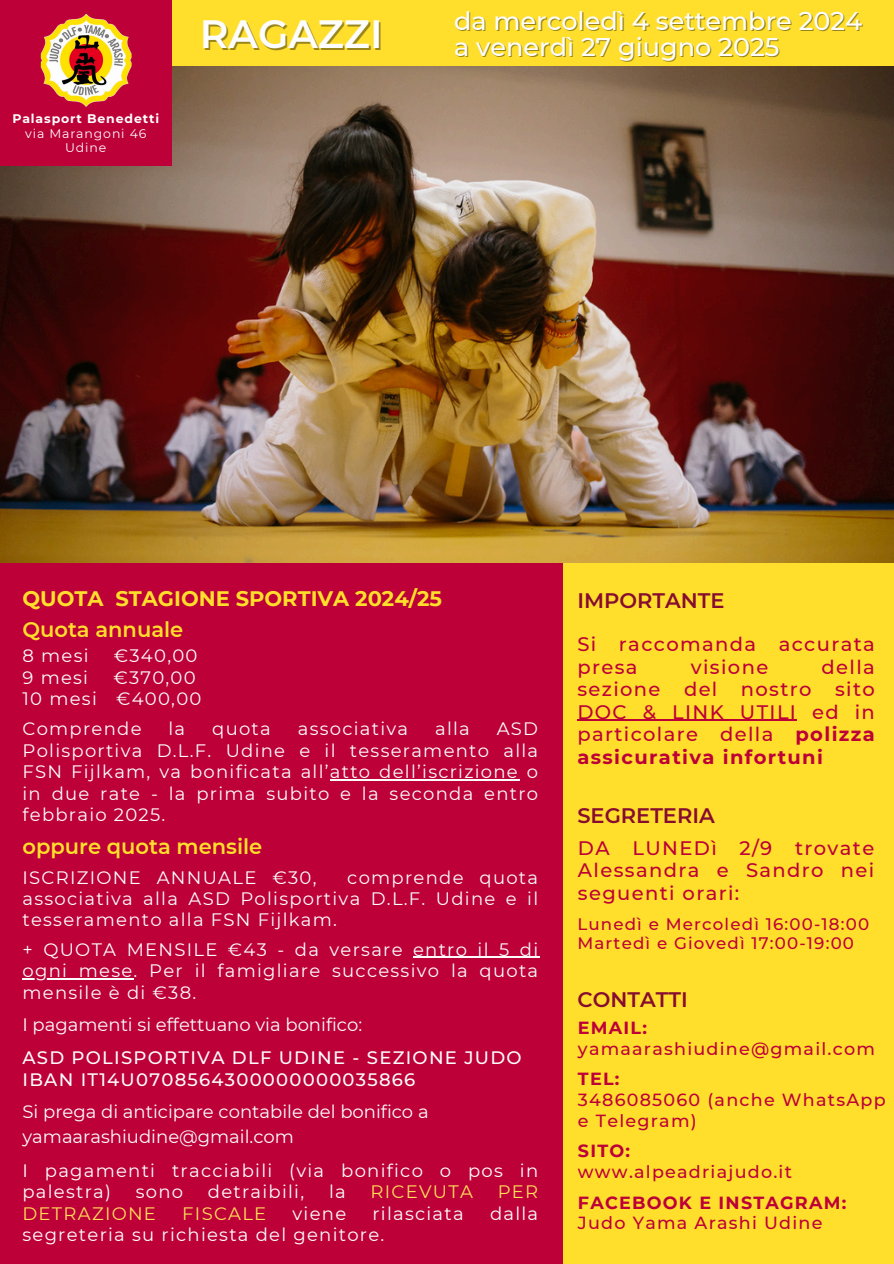
<style>
.page{position:relative;width:894px;height:1264px;background:#fff}
.page>*{position:absolute;margin:0;border:0;box-sizing:border-box;transform-origin:0 0}
.t1{font:600 39.3px "Montserrat";color:#fdfdfd}
.t2{font:500 25.5px "Montserrat";color:#fdfdfd}
.t3{font:600 21px "Montserrat";color:#ffdf2b}
.t4{font:700 21px "Montserrat";color:#ffdf2b}
.t5{font:600 21px "Montserrat";color:#860c30}
.t6{font:500 19.5px/22.5px "Montserrat";letter-spacing:.07em;color:#bd0038;text-align:justify}
.t7{font:18px/21.3px "Montserrat";letter-spacing:.07em;color:#fdfdfd;text-align:justify}
.t8{font:18px/21.3px "Montserrat";letter-spacing:.07em;color:#fff}
.t9{font:18px/24.8px "Montserrat";color:#fdfdfd}
.t10{font:500 18px/21.3px "Montserrat";letter-spacing:.07em;color:#fdfdfd}
.t11{font:18px "Montserrat";letter-spacing:.07em;color:#ffde59}
.t12{font:500 17.55px/20.7px "Montserrat";letter-spacing:.07em;color:#bd0038}
.t13{font:700 17.55px "Montserrat";letter-spacing:.07em;color:#bd0038}
.t14{font:500 16.65px/19.2px "Montserrat";letter-spacing:.07em;color:#bd0038}
.t15{font:12.45px "Montserrat";letter-spacing:.07em;color:#fdfdfd}
.t16{font:700 12.45px "Montserrat";letter-spacing:.07em;color:#fdfdfd}
.s1{font-weight:700}
</style>
<div class="page">
<div style="left:0;top:0;width:893px;height:1263px;background:#ffdf2b"></div>
<div style="left:0;top:563px;width:562px;height:700px;background:#bd0038"></div>
<img style="left:0;top:66px;width:893px;height:497px">
<div style="left:0;top:0;width:172px;height:165px;background:#bd0038"></div>
<img style="left:40px;top:14px;width:92px;height:93px">
<hr style="left:330px;top:779px;width:189px;height:1px;background:#fdfdfd">
<hr style="left:413px;top:956px;width:126px;height:2px;background:#fdfdfd">
<hr style="left:22px;top:978px;width:111px;height:1px;background:#fdfdfd">
<hr style="left:577px;top:719px;width:220px;height:2px;background:#bd0038">
<p class="t16" style="left:12px;top:111px;width:148px">Palasport Benedetti</p>
<p class="t15" style="left:25px;top:126px;width:123px">via Marangoni 46</p>
<p class="t15" style="left:65px;top:140px;width:43px">Udine</p>
<h1 class="t1" style="left:200px;top:10px;width:184px">RAGAZZI</h1>
<h4 class="t2" style="left:454px;top:5px;width:409px">da mercoledì 4 settembre 2024</h4>
<p class="t2" style="left:454px;top:31px;width:327px">a venerdì 27 giugno 2025</p>
<p class="t4" style="left:22px;top:586px;width:421px">QUOTA STAGIONE SPORTIVA 2024/25</p>
<h6 class="t3" style="left:22px;top:616px;width:162px">Quota annuale</h6>
<p class="t7" style="left:22px;top:645px;width:68px">8 mesi</p>
<p class="t7" style="left:114px;top:645px;width:85px">€340,00</p>
<p class="t7" style="left:22px;top:666px;width:67px">9 mesi</p>
<h4 class="t7" style="left:113px;top:666px;width:84px">€370,00</h4>
<h4 class="t7" style="left:22px;top:688px;width:76px">10 mesi</h4>
<p class="t7" style="left:116px;top:688px;width:87px">€400,00</p>
<h5 class="t7" style="left:22px;top:718px;width:120px">Comprende</h5>
<h5 class="t7" style="left:168px;top:718px;width:18px">la</h5>
<h5 class="t7" style="left:212px;top:718px;width:60px">quota</h5>
<h5 class="t7" style="left:298px;top:718px;width:112px">associativa</h5>
<h5 class="t7" style="left:435px;top:718px;width:36px">alla</h5>
<h5 class="t7" style="left:22px;top:718px;width:517px;text-indent:474px">ASD Polisportiva D.L.F. Udine e il tesseramento alla FSN Fijlkam, va bonificata all’atto dell’iscrizione o in due rate - la prima subito e la seconda entro febbraio 2025.</h5>
<p class="t3" style="left:22px;top:833px;width:241px">oppure quota mensile</p>
<p class="t7" style="left:22px;top:866px;width:517px;text-indent:325px">comprende quota associativa alla ASD Polisportiva D.L.F. Udine e il tesseramento alla FSN Fijlkam.</p>
<p class="t7" style="left:22px;top:866px;width:295px">ISCRIZIONE ANNUALE €30,</p>
<p class="t7" style="left:22px;top:938px;width:517px">+ QUOTA MENSILE €43 - da versare entro il 5 di</p>
<h3 class="t7" style="left:22px;top:960px;width:517px">ogni mese. Per il famigliare successivo la quota mensile è di €38.</h3>
<h6 class="t9" style="left:22px;top:1011px;width:341px">I pagamenti si effettuano via bonifico:</h6>
<h3 class="t10" style="left:22px;top:1047px;width:500px">ASD POLISPORTIVA DLF UDINE - SEZIONE JUDO<br>IBAN IT14U0708564300000000035866</h3>
<h6 class="t9" style="left:22px;top:1099px;width:407px">Si prega di anticipare contabile del bonifico a yamaarashiudine@gmail.com</h6>
<h4 class="t8" style="left:22px;top:1159px;width:517px">I pagamenti tracciabili (via bonifico o pos in palestra)</h4>
<h4 class="t8" style="left:136px;top:1181px;width:49px">sono</h4>
<h4 class="t8" style="left:208px;top:1181px;width:98px">detraibili,</h4>
<h4 class="t8" style="left:329px;top:1181px;width:18px">la</h4>
<h4 class="t11" style="left:370px;top:1180px;width:104px">RICEVUTA</h4>
<h4 class="t11" style="left:497px;top:1180px;width:42px">PER</h4>
<h4 class="t11" style="left:22px;top:1202px;width:135px">DETRAZIONE</h4>
<h4 class="t11" style="left:182px;top:1202px;width:85px">FISCALE</h4>
<h4 class="t8" style="left:292px;top:1202px;width:55px">viene</h4>
<h4 class="t8" style="left:372px;top:1202px;width:93px">rilasciata</h4>
<h4 class="t8" style="left:490px;top:1202px;width:50px">dalla</h4>
<h4 class="t8" style="left:22px;top:1223px;width:363px">segreteria su richiesta del genitore.</h4>
<h6 class="t5" style="left:577px;top:588px;width:149px">IMPORTANTE</h6>
<p class="t6" style="left:577px;top:633px;width:299px">Si raccomanda accurata presa</p>
<p class="t6" style="left:690px;top:655px;width:79px">visione</p>
<p class="t6" style="left:577px;top:655px;width:299px;text-indent:244px">della sezione del nostro sito DOC &amp; LINK UTILI ed in particolare della <span class="s1">polizza assicurativa infortuni</span></p>
<h3 class="t5" style="left:577px;top:802px;width:139px">SEGRETERIA</h3>
<h4 class="t6" style="left:577px;top:836px;width:298px">DA LUNEDì 2/9 trovate Alessandra e Sandro nei seguenti orari:</h4>
<h6 class="t14" style="left:577px;top:914px;width:293px">Lunedì e Mercoledì 16:00-18:00<br>Martedì e Giovedì 17:00-19:00</h6>
<p class="t5" style="left:577px;top:986px;width:112px">CONTATTI</p>
<p class="t13" style="left:577px;top:1016px;width:71px">EMAIL:</p>
<p class="t12" style="left:577px;top:1037px;width:298px">yamaarashiudine@gmail.com</p>
<p class="t13" style="left:577px;top:1068px;width:43px">TEL:</p>
<p class="t12" style="left:577px;top:1089px;width:309px">3486085060 (anche WhatsApp e Telegram)</p>
<p class="t13" style="left:577px;top:1140px;width:54px">SITO:</p>
<p class="t12" style="left:577px;top:1161px;width:215px">www.alpeadriajudo.it</p>
<p class="t13" style="left:577px;top:1191px;width:270px">FACEBOOK E INSTAGRAM:</p>
<p class="t12" style="left:577px;top:1212px;width:246px">Judo Yama Arashi Udine</p>
</div>
